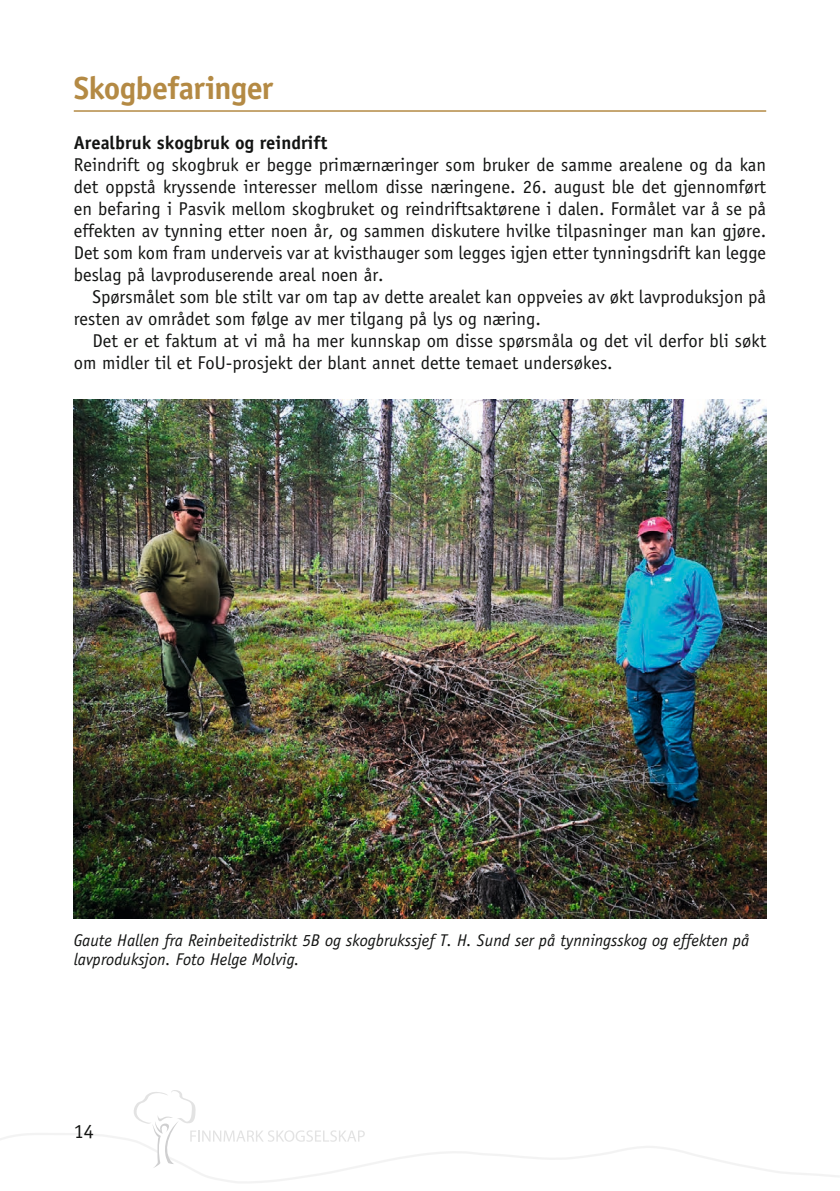
<style>
.page{position:relative;width:840px;height:1191px;background:#fff}
.page>*{position:absolute;margin:0;border:0;box-sizing:border-box;transform-origin:0 0}
.t1{font:700 32px "Officina Alta";letter-spacing:-.02em;color:#b48a44}
.t2{font:20px "Officina Alta";color:#131413}
.t3{font:18.6px/22px "Officina Alta";color:#131413}
.t4{font:700 18.6px "Officina Alta";color:#131413}
.t5{font:italic 17px/19px "Officina Alta";color:#131413}
</style>
<div class="page">
<svg style="left:0;top:1090px;width:839px;height:93px"></svg>
<hr style="left:74px;top:110px;width:691px;height:2px;background:#b48a44">
<img style="left:74px;top:400px;width:691px;height:518px">
<h1 class="t1" style="left:74px;top:68px;width:201px">Skogbefaringer</h1>
<p class="t4" style="left:74px;top:131px;width:255px">Arealbruk skogbruk og reindrift</p>
<p class="t3" style="left:74px;top:154px;width:693px;text-align:justify">Reindrift og skogbruk er begge primærnæringer som bruker de samme arealene og da kan det oppstå kryssende interesser mellom disse næringene. 26. august ble det gjennomført en befaring i Pasvik mellom skogbruket og reindriftsaktørene i dalen. Formålet var å se på effekten av tynning etter noen år, og sammen diskutere hvilke tilpasninger man kan gjøre.<br>Det som kom fram underveis var at kvisthauger som legges igjen etter tynningsdrift kan legge beslag på lavproduserende areal noen år.</p>
<p class="t3" style="left:74px;top:286px;width:693px;text-indent:19px">Spørsmålet som ble stilt var om tap av dette arealet kan oppveies av økt lavproduksjon på resten av området som følge av mer tilgang på lys og næring.</p>
<p class="t3" style="left:74px;top:330px;width:693px;text-indent:19px">Det er et faktum at vi må ha mer kunnskap om disse spørsmåla og det vil derfor bli søkt om midler til et FoU-prosjekt der blant annet dette temaet undersøkes.</p>
<p class="t5" style="left:74px;top:930px;width:676px">Gaute Hallen fra Reinbeitedistrikt 5B og skogbrukssjef T. H. Sund ser på tynningsskog og effekten på lavproduksjon. Foto Helge Molvig.</p>
<p class="t2" style="left:74px;top:1119px;width:21px">14</p>
</div>
